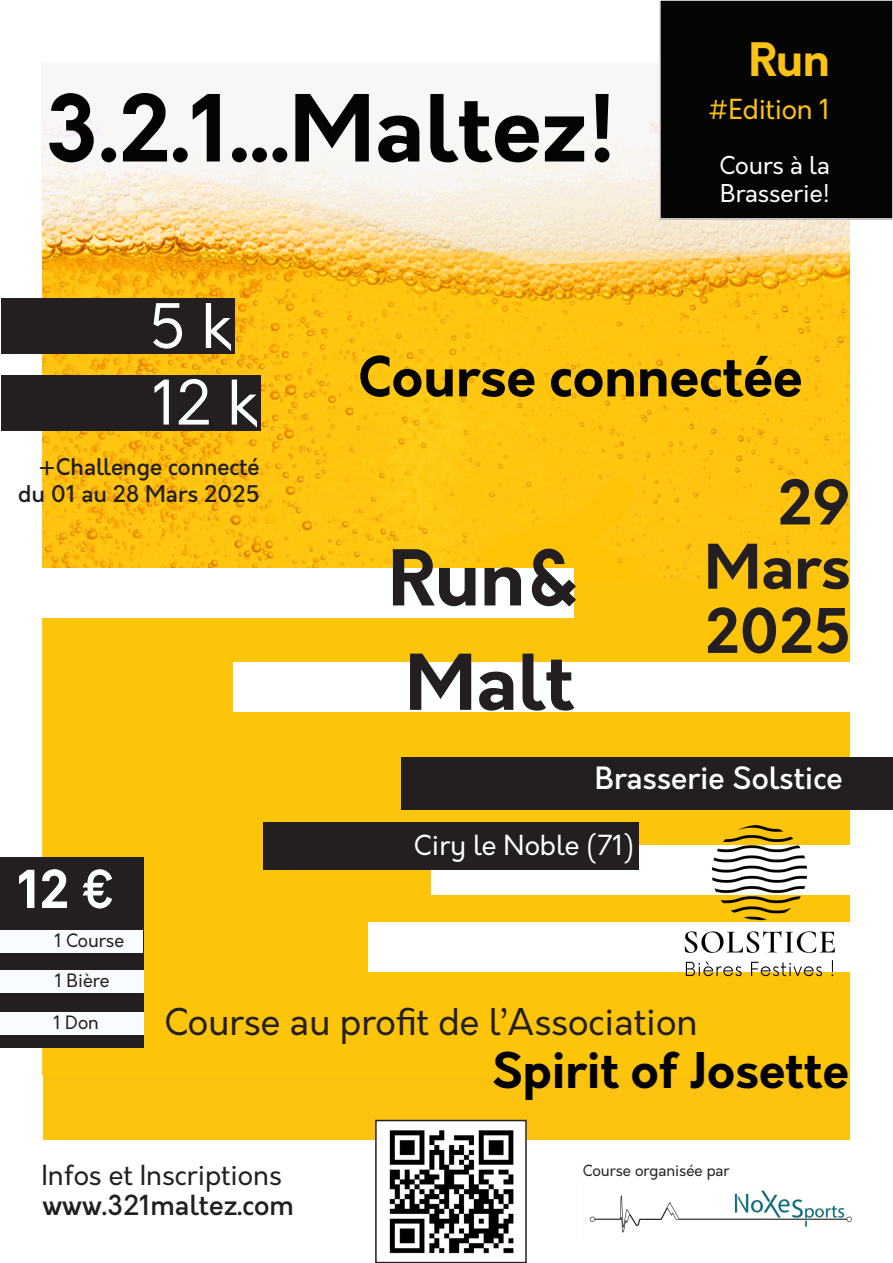
<style>
.page{position:relative;width:893px;height:1263px;background:#fff}
.page>*{position:absolute;margin:0;border:0;box-sizing:border-box;transform-origin:0 0}
.t1{font:700 90px "Orkney";color:#040503}
.t2{font:700 75px "Orkney";color:#231f20}
.t3{font:700 60px "Orkney";color:#231f20}
.t4{font:60px "Orkney";color:#fff}
.t5{font:700 54px "Orkney";color:#040503}
.t6{font:700 51px "Orkney";color:#fff}
.t7{font:700 48px "Orkney";color:#000001}
.t8{font:700 45px "Orkney";color:#fac215}
.t9{font:36px "Orkney";color:#231f20}
.t10{font:500 30px "Orkney";color:#fff}
.t11{font:27px "Orkney";color:#231f20}
.t12{font:500 27px "Orkney";color:#231f20}
.t13{font:27px "Orkney";color:#fff}
.t14{font:27px "Orkney";letter-spacing:-.01em;color:#fac215}
.t15{font:24px "Orkney";color:#fff}
.t16{font:500 22.5px "Orkney";color:#231f20}
.t17{font:18px "Orkney";color:#231f20}
.t18{font:15px "Orkney";color:#231f20}
</style>
<div class="page">
<div style="left:43px;top:136px;width:807px;height:1004px;background:#fbc310"></div>
<img style="left:42px;top:121px;width:808px;height:953px">
<div style="left:1px;top:568px;width:573px;height:50px;background:#fff"></div>
<div style="left:234px;top:662px;width:659px;height:50px;background:#fff"></div>
<div style="left:1px;top:299px;width:234px;height:55px;background:#231f20"></div>
<div style="left:1px;top:375px;width:260px;height:56px;background:#231f20"></div>
<div style="left:432px;top:845px;width:461px;height:50px;background:#fff"></div>
<div style="left:263px;top:822px;width:376px;height:48px;background:#231f20"></div>
<div style="left:369px;top:922px;width:524px;height:50px;background:#fff"></div>
<div style="left:402px;top:757px;width:491px;height:53px;background:#231f20"></div>
<div style="left:660px;top:0;width:233px;height:219px;background:#040503"></div>
<div style="left:0;top:857px;width:143px;height:190px;background:#231f20"></div>
<div style="left:0;top:931px;width:143px;height:22px;background:#f9fcfe"></div>
<div style="left:0;top:970px;width:143px;height:22px;background:#f9fcfe"></div>
<div style="left:0;top:1013px;width:143px;height:22px;background:#f9fcfe"></div>
<img style="left:589px;top:1190px;width:263px;height:43px">
<img style="left:378px;top:1123px;width:146px;height:131px">
<div style="left:375px;top:1120px;width:152px;height:143px;border:2px solid #231f20"></div>
<img style="left:681px;top:825px;width:156px;height:156px">
<p class="t1" style="left:45px;top:68px;width:572px">3.2.1...Maltez!</p>
<p class="t4" style="left:149px;top:287px;width:85px">5 k</p>
<p class="t8" style="left:749px;top:30px;width:83px">Run</p>
<p class="t14" style="left:708px;top:92px;width:124px">#Edition 1</p>
<p class="t15" style="left:719px;top:149px;width:112px">Cours à la</p>
<p class="t15" style="left:720px;top:178px;width:111px">Brasserie!</p>
<p class="t4" style="left:152px;top:364px;width:107px">12 k</p>
<p class="t16" style="left:38px;top:452px;width:223px">+Challenge connecté</p>
<p class="t16" style="left:18px;top:479px;width:243px">du 01 au 28 Mars 2025</p>
<p class="t5" style="left:358px;top:340px;width:446px">Course connectée</p>
<p class="t2" style="left:388px;top:528px;width:191px">Run&amp;</p>
<p class="t2" style="left:405px;top:632px;width:170px">Malt</p>
<p class="t3" style="left:778px;top:462px;width:74px">29</p>
<p class="t3" style="left:705px;top:526px;width:147px">Mars</p>
<p class="t3" style="left:705px;top:591px;width:147px">2025</p>
<p class="t10" style="left:595px;top:758px;width:249px">Brasserie Solstice</p>
<p class="t13" style="left:414px;top:828px;width:222px">Ciry le Noble (71)</p>
<p class="t6" style="left:18px;top:855px;width:100px">12 €</p>
<p class="t17" style="left:54px;top:929px;width:71px">1 Course</p>
<p class="t17" style="left:55px;top:968px;width:57px">1 Bière</p>
<p class="t17" style="left:53px;top:1011px;width:47px">1 Don</p>
<p class="t9" style="left:164px;top:998px;width:535px">Course au profit de l’Association</p>
<p class="t7" style="left:492px;top:1038px;width:359px">Spirit of Josette</p>
<p class="t11" style="left:41px;top:1157px;width:242px">Infos et Inscriptions</p>
<p class="t12" style="left:43px;top:1187px;width:253px">www.321maltez.com</p>
<p class="t18" style="left:583px;top:1161px;width:148px">Course organisée par</p>
</div>
